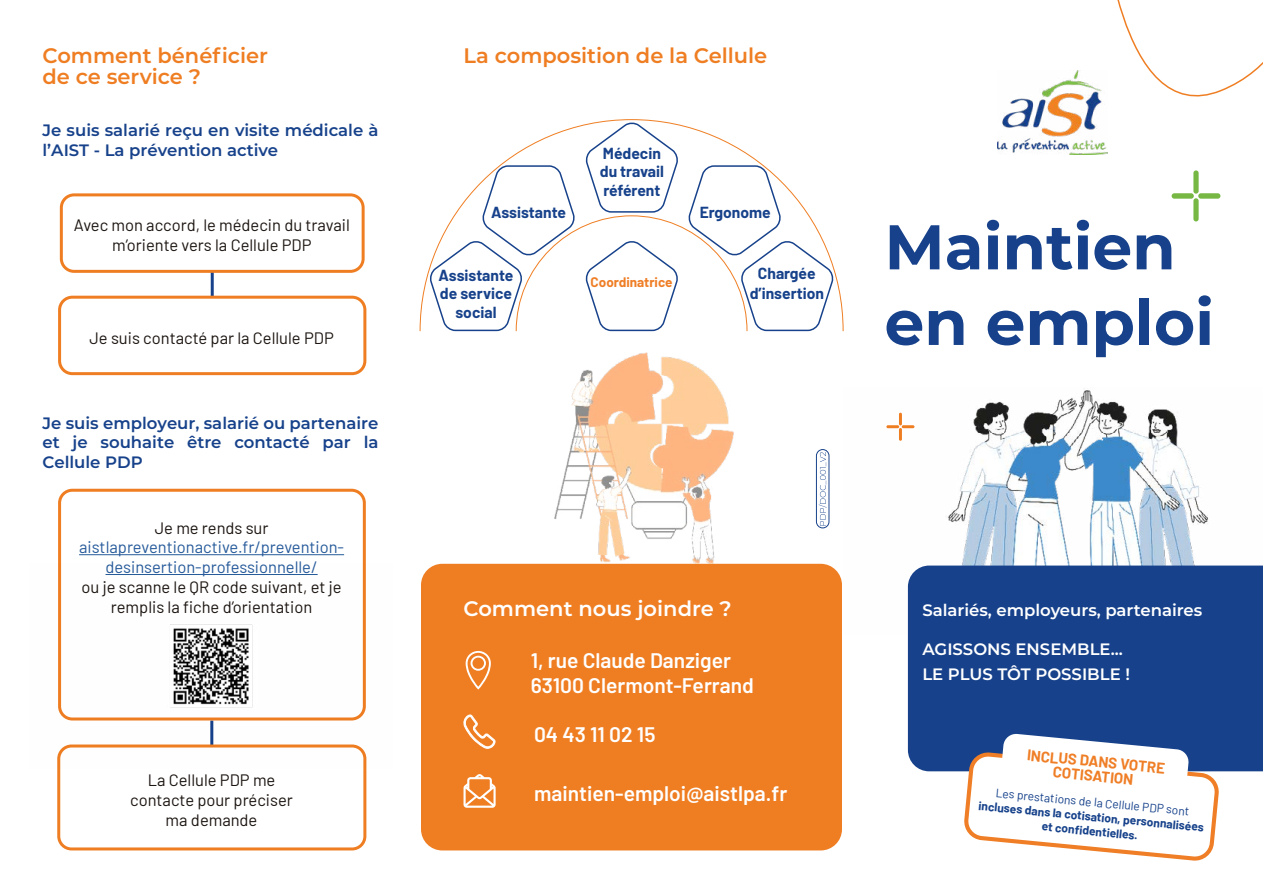
<style>
.page{position:relative;width:1263px;height:893px;background:#fff}
.page>*{position:absolute;margin:0;border:0;box-sizing:border-box;transform-origin:0 0}
.t1{font:700 63px/75.6px "Montserrat";color:#17428b}
.t2{font:600 21px/25.2px "Barlow";color:#fff}
.t3{font:600 21px/21px "Montserrat";color:#ef7e23}
.t4{font:600 21px "Montserrat";color:#fff}
.t5{font:16.5px/19.8px "Barlow";color:#1c1511;text-align:center}
.t6{font:100 16.5px/19.8px "Montserrat";color:#17428b}
.t7{font:600 16.5px/25.5px "Montserrat";color:#fff}
.t8{font:16.5px/19.8px "Barlow";color:#275b9b;text-align:center}
.t9{font:700 15.6px/18.8px "Barlow";color:#17428b;text-align:center}
.t10{font:700 15px/14.7px "Barlow";color:#ef7e26;text-align:center}
.t11{font:700 13.5px "Barlow";color:#ef7e26}
.t12{font:700 12px/14.4px "Barlow";color:#17428b;text-align:center}
.t13{font:12px "Barlow";color:#17428b}
</style>
<div class="page">
<img style="left:899px;top:390px;width:364px;height:244px">
<div style="left:908px;top:566px;width:355px;height:205px;background:#17428b"></div>
<div style="left:421px;top:564px;width:421px;height:286px;background:#ef7e23;border-radius:21px"></div>
<svg style="left:466px;top:651px;width:25px;height:39px"></svg>
<svg style="left:463px;top:774px;width:33px;height:34px"></svg>
<svg style="left:463px;top:714px;width:33px;height:35px"></svg>
<hr style="left:211px;top:271px;width:3px;height:26px;background:#17428b">
<div style="left:60px;top:193px;width:305px;height:80px;border:3px solid #ef7e23;border-radius:13px"></div>
<div style="left:58px;top:296px;width:308px;height:79px;border:3px solid #ef7e23;border-radius:13px"></div>
<svg style="left:961px;top:733px;width:261px;height:128px"></svg>
<img style="left:997px;top:70px;width:111px;height:85px">
<hr style="left:79px;top:554px;width:265px;height:1px;background:#275b9b">
<div style="left:58px;top:489px;width:308px;height:231px;border:3px solid #ef7e23;border-radius:13px"></div>
<div style="left:57px;top:744px;width:309px;height:106px;border:3px solid #ef7e23;border-radius:13px"></div>
<svg style="left:886px;top:413px;width:28px;height:28px"></svg>
<div style="left:1193px;top:170px;width:5px;height:24px;background:#76b843;border-radius:3px"></div>
<div style="left:1193px;top:198px;width:5px;height:23px;background:#76b843;border-radius:3px"></div>
<div style="left:1171px;top:193px;width:23px;height:6px;background:#76b843;border-radius:3px"></div>
<div style="left:1198px;top:193px;width:22px;height:6px;background:#76b843;border-radius:3px"></div>
<svg style="left:1101px;top:0;width:162px;height:132px"></svg>
<img style="left:57px;top:564px;width:310px;height:204px">
<svg style="left:429px;top:123px;width:406px;height:209px"></svg>
<img style="left:443px;top:352px;width:377px;height:212px">
<svg style="left:819px;top:452px;width:8px;height:73px"></svg>
<div style="left:816px;top:449px;width:13px;height:79px;border:1px solid #17428b;border-radius:6px"></div>
<p class="t3" style="left:43px;top:44px;width:227px">Comment bénéficier de ce service ?</p>
<p class="t6" style="left:43px;top:120px;width:337px">Je suis salarié reçu en visite médicale à l’AIST - La prévention active</p>
<p class="t5" style="left:74px;top:214px;width:278px">Avec mon accord, le médecin du travail m’oriente vers la Cellule PDP</p>
<p class="t5" style="left:89px;top:327px;width:246px">Je suis contacté par la Cellule PDP</p>
<p class="t6" style="left:43px;top:412px;width:337px;text-align:justify">Je suis employeur, salarié ou partenaire et je souhaite être contacté par la Cellule PDP</p>
<p class="t5" style="left:155px;top:517px;width:115px">Je me rends sur</p>
<p class="t8" style="left:79px;top:536px;width:266px">aistlapreventionactive.fr/prevention&shy;desinsertion-professionnelle/</p>
<p class="t5" style="left:82px;top:576px;width:261px">ou je scanne le QR code suivant, et je remplis la fiche d’orientation</p>
<p class="t5" style="left:130px;top:769px;width:164px">La Cellule PDP me contacte pour préciser ma demande</p>
<p class="t3" style="left:463px;top:44px;width:305px">La composition de la Cellule</p>
<p class="t9" style="left:600px;top:142px;width:66px;text-align:left">Médecin du travail référent</p>
<p class="t9" style="left:491px;top:202px;width:77px">Assistante</p>
<p class="t9" style="left:700px;top:202px;width:72px">Ergonome</p>
<p class="t9" style="left:438px;top:264px;width:77px">Assistante de service social</p>
<p class="t11" style="left:591px;top:273px;width:83px">Coordinatrice</p>
<p class="t9" style="left:750px;top:262px;width:76px;line-height:19.5px">Chargée d’insertion</p>
<p class="t4" style="left:463px;top:593px;width:270px">Comment nous joindre ?</p>
<p class="t2" style="left:531px;top:646px;width:225px">1, rue Claude Danziger<br>63100 Clermont-Ferrand</p>
<p class="t2" style="left:534px;top:720px;width:123px">04 43 11 02 15</p>
<p class="t2" style="left:534px;top:780px;width:255px">maintien-emploi@aistlpa.fr</p>
<h1 class="t1" style="left:884px;top:206px;width:331px">Maintien en emploi</h1>
<p class="t7" style="left:922px;top:597px;width:281px">Salariés, employeurs, partenaires</p>
<p class="t7" style="left:922px;top:636px;width:209px">AGISSONS ENSEMBLE...<br>LE PLUS TÔT POSSIBLE !</p>
<p class="t10" style="left:1028px;top:746px;width:140px;rotate:6deg">INCLUS DANS VOTRE<br>COTISATION</p>
<p class="t13" style="left:997px;top:783px;width:196px;rotate:6deg">Les prestations de la Cellule PDP sont</p>
<p class="t12" style="left:979px;top:796px;width:228px;rotate:6deg">incluses dans la cotisation, personnalisées et confi dentielles.</p>
</div>
